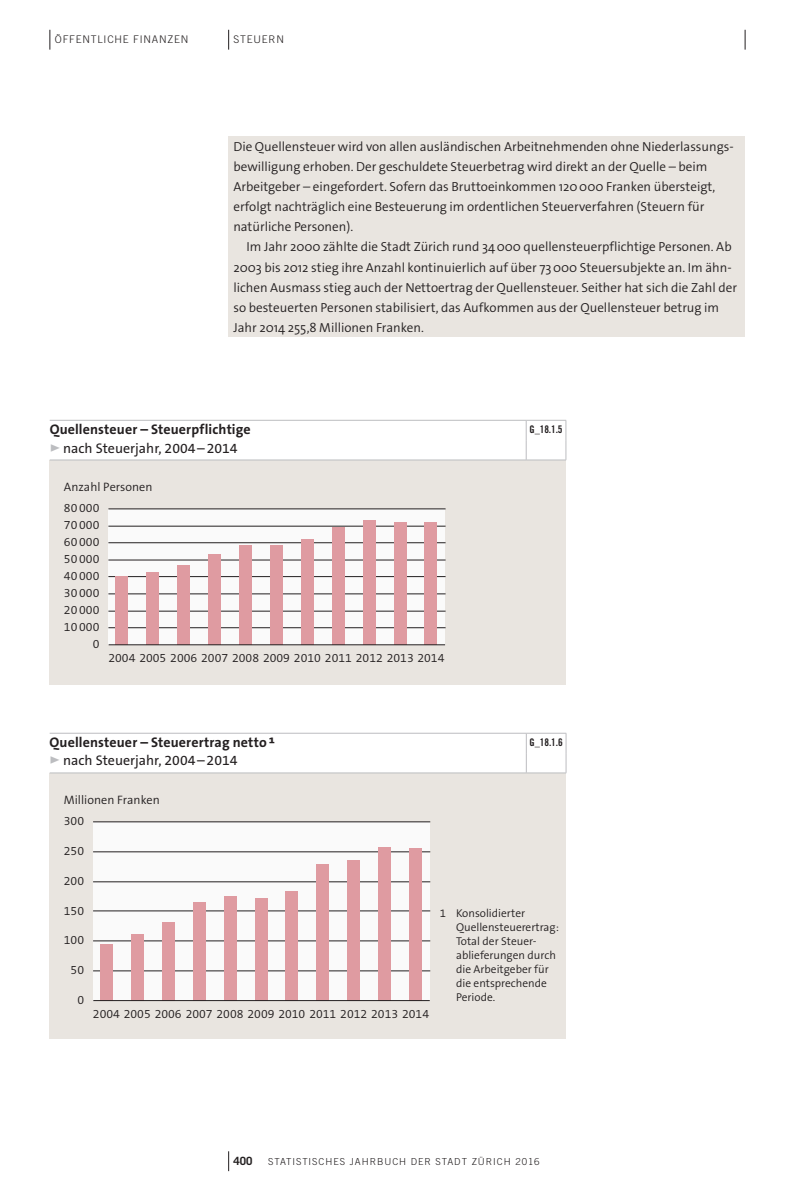
<style>
.page{position:relative;width:802px;height:1191px;background:#fff}
.page>*{position:absolute;margin:0;border:0;box-sizing:border-box;transform-origin:0 0}
._100-G_grafiktitel{font:700 14px "The Sans OT7";letter-spacing:.01em;color:#231f20}
._101-G_grafikunterti{font:14px "The Sans OT5 Plain";color:#231f20}
._331-kommentar{font:300 13.12px/20.1px "The Sans OT4";color:#231f20}
.t1{font:300 12.25px/17px "The Sans OT4";color:#231f20}
._130-fussnotentext{font:300 11.38px/14px "The Sans OT4";color:#231f20}
._410-pagina{font:700 11.38px "Trade Gothic LT Std";color:#231f20}
._400-kolumnentitel-m{font:300 10.5px "Trade Gothic LT Std";letter-spacing:.075em;color:#231f20}
._103-G_grafikcode{font:10.5px "Trade Gothic LT Std Bd Cn 20";color:#231f20}
._401-kolumnentitel-s{font:300 10.5px "Trade Gothic LT Std";letter-spacing:.075em;color:#231f20}
._411-fusssteg{font:300 9.62px "Trade Gothic LT Std";letter-spacing:.1em;color:#231f20}
.s1{font-family:"The Sans OT7";font-weight:700;font-size:17.5px;color:#bcbdc0}
</style>
<div class="page">
<svg style="left:228px;top:1151px;width:1px;height:20px"></svg>
<svg style="left:50px;top:30px;width:1px;height:20px"></svg>
<svg style="left:228px;top:30px;width:1px;height:20px"></svg>
<svg style="left:744px;top:30px;width:1px;height:20px"></svg>
<div style="left:50px;top:773px;width:516px;height:265px;background:#e9e5e0"></div>
<div style="left:93px;top:822px;width:336px;height:178px;background:#fafafa"></div>
<hr style="left:93px;top:970px;width:336px;height:1px;background:#231f20">
<hr style="left:93px;top:940px;width:336px;height:1px;background:#231f20">
<hr style="left:93px;top:910px;width:336px;height:1px;background:#231f20">
<hr style="left:93px;top:881px;width:336px;height:1px;background:#231f20">
<hr style="left:93px;top:851px;width:336px;height:1px;background:#231f20">
<hr style="left:93px;top:821px;width:336px;height:1px;background:#231f20">
<div style="left:409px;top:848px;width:12px;height:152px;background:#df9ba1"></div>
<div style="left:378px;top:847px;width:12px;height:153px;background:#df9ba1"></div>
<div style="left:347px;top:860px;width:13px;height:140px;background:#df9ba1"></div>
<div style="left:316px;top:863px;width:13px;height:137px;background:#df9ba1"></div>
<div style="left:285px;top:891px;width:13px;height:109px;background:#df9ba1"></div>
<div style="left:255px;top:898px;width:12px;height:102px;background:#df9ba1"></div>
<div style="left:224px;top:896px;width:12px;height:104px;background:#df9ba1"></div>
<div style="left:193px;top:901px;width:12px;height:99px;background:#df9ba1"></div>
<div style="left:162px;top:921px;width:12px;height:79px;background:#df9ba1"></div>
<div style="left:131px;top:934px;width:12px;height:66px;background:#df9ba1"></div>
<div style="left:100px;top:944px;width:13px;height:56px;background:#df9ba1"></div>
<hr style="left:93px;top:1000px;width:336px;height:1px;background:#231f20">
<svg style="left:50px;top:733px;width:516px;height:40px"></svg>
<div style="left:50px;top:460px;width:516px;height:224px;background:#e9e5e0"></div>
<div style="left:108px;top:509px;width:337px;height:136px;background:#fafafa"></div>
<hr style="left:109px;top:627px;width:336px;height:1px;background:#231f20">
<hr style="left:109px;top:611px;width:336px;height:1px;background:#231f20">
<hr style="left:109px;top:593px;width:336px;height:1px;background:#231f20">
<hr style="left:109px;top:576px;width:336px;height:1px;background:#231f20">
<hr style="left:109px;top:560px;width:336px;height:1px;background:#231f20">
<hr style="left:109px;top:542px;width:336px;height:1px;background:#231f20">
<hr style="left:109px;top:526px;width:336px;height:1px;background:#231f20">
<hr style="left:109px;top:508px;width:336px;height:1px;background:#231f20">
<div style="left:424px;top:522px;width:13px;height:123px;background:#df9ba1"></div>
<div style="left:393px;top:522px;width:13px;height:123px;background:#df9ba1"></div>
<div style="left:363px;top:520px;width:12px;height:125px;background:#df9ba1"></div>
<div style="left:332px;top:527px;width:12px;height:118px;background:#df9ba1"></div>
<div style="left:301px;top:539px;width:12px;height:106px;background:#df9ba1"></div>
<div style="left:270px;top:545px;width:12px;height:100px;background:#df9ba1"></div>
<div style="left:239px;top:545px;width:12px;height:100px;background:#df9ba1"></div>
<div style="left:208px;top:554px;width:13px;height:91px;background:#df9ba1"></div>
<div style="left:177px;top:565px;width:13px;height:80px;background:#df9ba1"></div>
<div style="left:147px;top:572px;width:12px;height:73px;background:#df9ba1"></div>
<div style="left:116px;top:576px;width:12px;height:69px;background:#df9ba1"></div>
<hr style="left:109px;top:644px;width:336px;height:1px;background:#231f20">
<hr style="left:50px;top:460px;width:476px;height:1px;background:#bcbdc0">
<hr style="left:526px;top:460px;width:40px;height:1px;background:#bcbdc0">
<svg style="left:50px;top:420px;width:516px;height:40px"></svg>
<div style="left:228px;top:136px;width:516px;height:201px;background:#e9e5e0"></div>
<p class="_400-kolumnentitel-m" style="left:55px;top:33px;width:135px">ÖFFENTLICHE FINANZEN</p>
<p class="_401-kolumnentitel-s" style="left:233px;top:33px;width:52px">STEUERN</p>
<p class="_331-kommentar" style="left:233px;top:136px;width:501px">Die Quellensteuer wird von allen ausländischen Arbeitnehmenden ohne Niederlassungs&shy;bewilligung erhoben. Der geschuldete Steuerbetrag wird direkt an der Quelle – beim Arbeitgeber – eingefordert. Sofern das Bruttoeinkommen 120000 Franken übersteigt, erfolgt nachträglich eine Besteuerung im ordentlichen Steuerverfahren (Steuern für natürliche Personen).</p>
<p class="_331-kommentar" style="left:233px;top:237px;width:505px;text-indent:13px">Im Jahr 2000 zählte die Stadt Zürich rund 34000 quellensteuerpflichtige Personen. Ab 2003 bis 2012 stieg ihre Anzahl kontinuierlich auf über 73000 Steuersubjekte an. Im ähn&shy;lichen Ausmass stieg auch der Nettoertrag der Quellensteuer. Seither hat sich die Zahl der so besteuerten Personen stabilisiert, das Aufkommen aus der Quellensteuer betrug im Jahr 2014 255,8 Millionen Franken.</p>
<p class="_100-G_grafiktitel" style="left:50px;top:420px;width:202px">Quellensteuer – Steuerpflichtige</p>
<p class="_101-G_grafikunterti" style="left:50px;top:439px;width:189px"><span class="s1">▹</span> nach Steuerjahr, 2004–2014</p>
<p class="t1" style="left:64px;top:479px;width:90px">Anzahl Personen</p>
<p class="t1" style="left:64px;top:500px;width:37px">80 000<br>70 000</p>
<p class="t1" style="left:64px;top:534px;width:37px">60 000</p>
<p class="t1" style="left:64px;top:551px;width:37px">50 000</p>
<p class="t1" style="left:64px;top:568px;width:37px">40 000</p>
<p class="t1" style="left:64px;top:585px;width:37px">30 000</p>
<p class="t1" style="left:64px;top:602px;width:37px">20 000</p>
<p class="t1" style="left:64px;top:619px;width:37px">10 000</p>
<p class="t1" style="left:93px;top:636px;width:8px">0</p>
<p class="t1" style="left:108px;top:650px;width:337px">2004 2005 2006 2007 2008 2009 2010 2011 2012 2013 2014</p>
<p class="_100-G_grafiktitel" style="left:50px;top:733px;width:226px">Quellensteuer – Steuerertrag netto1</p>
<p class="_101-G_grafikunterti" style="left:50px;top:751px;width:189px"><span class="s1">▹</span> nach Steuerjahr, 2004–2014</p>
<p class="t1" style="left:64px;top:792px;width:97px">Millionen Franken</p>
<p class="t1" style="left:64px;top:812px;width:22px">300</p>
<p class="t1" style="left:64px;top:842px;width:22px">250</p>
<p class="t1" style="left:64px;top:872px;width:22px">200</p>
<p class="_103-G_grafikcode" style="left:529px;top:423px;width:35px">G_18.1.5</p>
<p class="_103-G_grafikcode" style="left:529px;top:735px;width:35px">G_18.1.6</p>
<p class="t1" style="left:64px;top:902px;width:22px">150</p>
<p class="t1" style="left:64px;top:932px;width:22px">100</p>
<p class="t1" style="left:71px;top:961px;width:15px">50</p>
<p class="t1" style="left:77px;top:991px;width:8px">0</p>
<p class="t1" style="left:93px;top:1005px;width:337px">2004 2005 2006 2007 2008 2009 2010 2011 2012 2013 2014</p>
<p class="_130-fussnotentext" style="left:456px;top:905px;width:104px;text-indent:-16px">1 Konsolidierter<br>Quellensteuerertrag:<br>Total der Steuer&shy;ablieferungen durch die Arbeitgeber für die entsprechende<br>Periode.</p>
<p class="_410-pagina" style="left:233px;top:1153px;width:20px">400</p>
<p class="_411-fusssteg" style="left:268px;top:1155px;width:273px">STATISTISCHES JAHRBUCH DER STADT ZÜRICH 2016</p>
</div>
